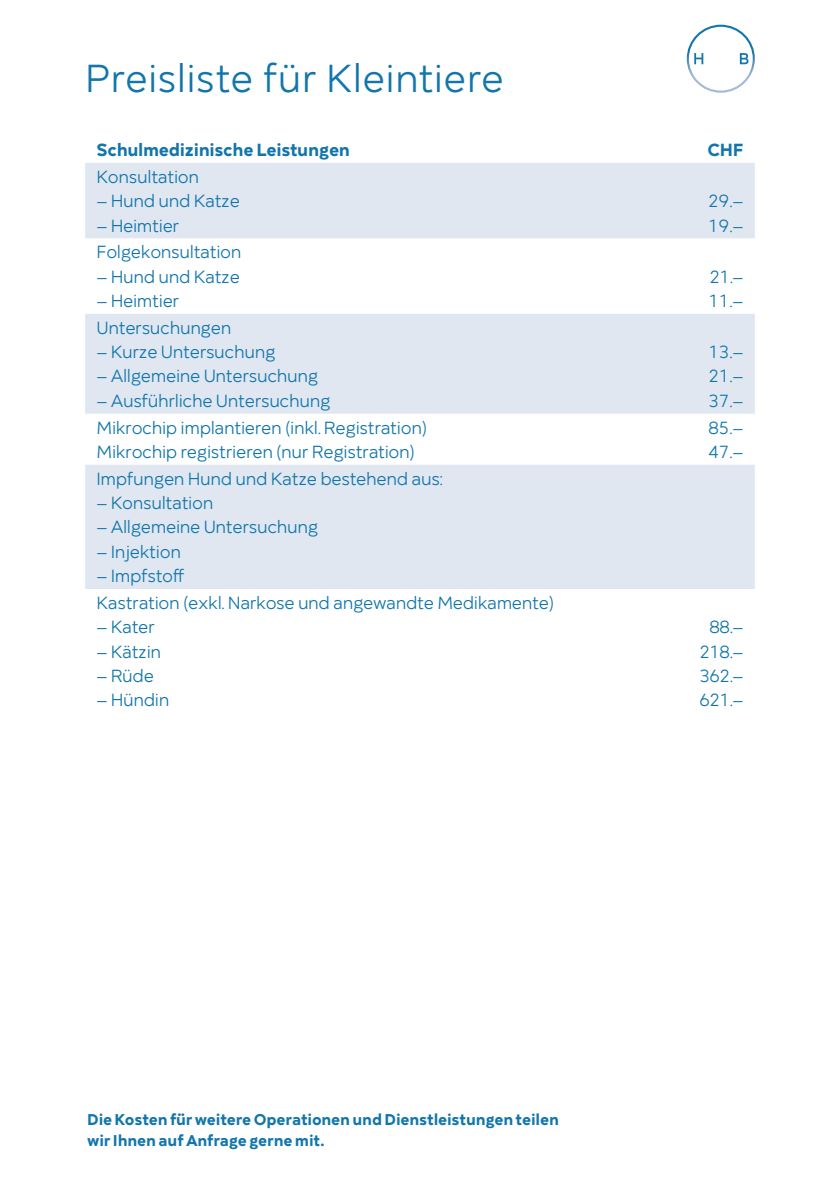
<style>
.page{position:relative;width:840px;height:1191px;background:#fff}
.page>*{position:absolute;margin:0;border:0;box-sizing:border-box;transform-origin:0 0}
.t1{font:40px "Mirai";letter-spacing:.005em;color:#1276ac}
.t2{font:18px "Mirai";letter-spacing:-.02em;color:#1276ac}
.t3{font:700 18px "Mirai";letter-spacing:-.02em;color:#1276ac}
.t4{font:700 16px/21px "Mirai";letter-spacing:-.01em;color:#1276ac}
</style>
<div class="page">
<svg style="left:85px;top:163px;width:669px;height:426px;fill:#e0e7f1"></svg>
<svg style="left:686px;top:25px;width:68px;height:68px"></svg>
<p class="t1" style="left:85px;top:49px;width:420px">Preisliste für Kleintiere</p>
<p class="t3" style="left:96px;top:135px;width:255px">Schulmedizinische Leistungen</p>
<p class="t3" style="left:707px;top:135px;width:38px">CHF</p>
<p class="t2" style="left:96px;top:163px;width:104px">Konsultation</p>
<p class="t2" style="left:96px;top:187px;width:145px">– Hund und Katze</p>
<p class="t2" style="left:96px;top:212px;width:84px">– Heimtier</p>
<p class="t2" style="left:707px;top:187px;width:37px">29.–</p>
<p class="t2" style="left:707px;top:212px;width:37px">19.–</p>
<p class="t2" style="left:96px;top:239px;width:146px">Folgekonsultation</p>
<p class="t2" style="left:96px;top:263px;width:145px">– Hund und Katze</p>
<p class="t2" style="left:96px;top:287px;width:84px">– Heimtier</p>
<p class="t2" style="left:96px;top:314px;width:136px">Untersuchungen</p>
<p class="t2" style="left:96px;top:338px;width:180px">– Kurze Untersuchung</p>
<p class="t2" style="left:96px;top:363px;width:223px">– Allgemeine Untersuchung</p>
<p class="t2" style="left:96px;top:387px;width:235px">– Ausführliche Untersuchung</p>
<p class="t2" style="left:96px;top:414px;width:332px">Mikrochip implantieren (inkl. Registration)</p>
<p class="t2" style="left:96px;top:438px;width:320px">Mikrochip registrieren (nur Registration)</p>
<p class="t2" style="left:96px;top:465px;width:348px">Impfungen Hund und Katze bestehend aus:</p>
<p class="t2" style="left:96px;top:489px;width:118px">– Konsultation</p>
<p class="t2" style="left:96px;top:514px;width:223px">– Allgemeine Untersuchung</p>
<p class="t2" style="left:96px;top:538px;width:86px">– Injektion</p>
<p class="t2" style="left:96px;top:562px;width:90px">– Impfstoff</p>
<p class="t2" style="left:96px;top:589px;width:459px">Kastration (exkl. Narkose und angewandte Medikamente)</p>
<p class="t2" style="left:96px;top:613px;width:60px">– Kater</p>
<p class="t2" style="left:96px;top:638px;width:66px">– Kätzin</p>
<p class="t2" style="left:96px;top:662px;width:59px">– Rüde</p>
<p class="t2" style="left:96px;top:687px;width:74px">– Hündin</p>
<p class="t2" style="left:709px;top:263px;width:35px">21.–</p>
<p class="t2" style="left:708px;top:287px;width:36px">11.–</p>
<p class="t2" style="left:708px;top:338px;width:36px">13.–</p>
<p class="t2" style="left:708px;top:363px;width:36px">21.–</p>
<p class="t2" style="left:708px;top:387px;width:36px">37.–</p>
<p class="t2" style="left:708px;top:414px;width:36px">85.–</p>
<p class="t2" style="left:708px;top:438px;width:36px">47.–</p>
<p class="t2" style="left:709px;top:613px;width:35px">88.–</p>
<p class="t2" style="left:699px;top:638px;width:45px">218.–</p>
<p class="t2" style="left:699px;top:662px;width:45px">362.–</p>
<p class="t2" style="left:699px;top:687px;width:45px">621.–</p>
<p class="t4" style="left:87px;top:1106px;width:473px">Die Kosten für weitere Operationen und Dienstleistungen teilen wir Ihnen auf Anfrage gerne mit.</p>
</div>
